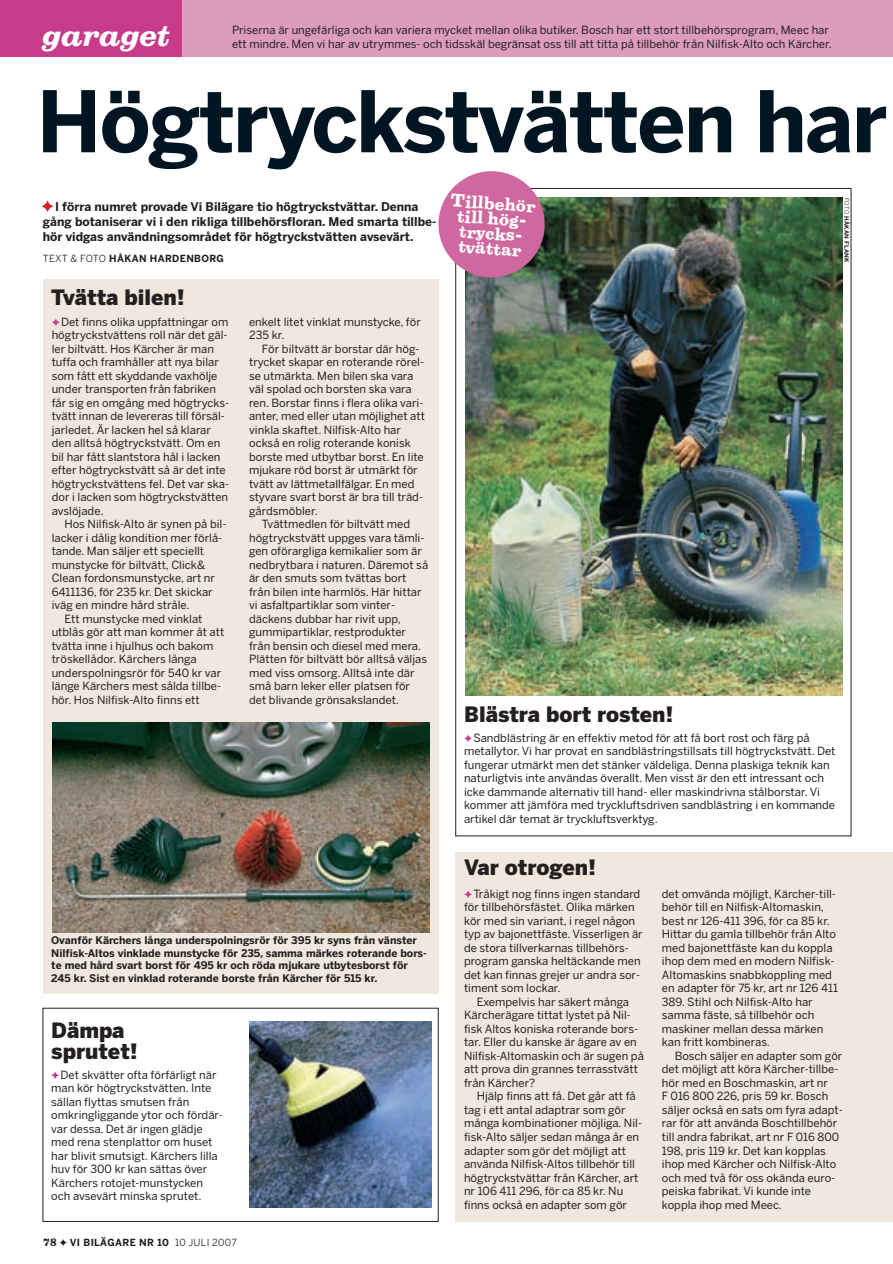
<style>
.page{position:relative;width:893px;height:1264px;background:#fff}
.page>*{position:absolute;margin:0;border:0;box-sizing:border-box;transform-origin:0 0}
.t1{font:700 84px "Benton Sans";letter-spacing:-.02em;color:#001522}
.t2{font:italic 700 30px "Belizio";color:#fff}
.t3{font:900 21px/21px "Benton Sans";color:#231f20}
.t4{font:700 16.65px/15px "Belizio";color:#fff;text-align:center}
.t5{font:700 12px/15px "Benton Sans";color:#231f20}
.t6{font:11.25px/13.5px "Benton Sans";color:#231f20}
.t7{font:700 10.5px/12.8px "Benton Sans";color:#231f20}
.t8{font:700 9.75px "Benton Sans";letter-spacing:.035em;color:#231f20}
.t9{font:700 6px "Benton Sans";letter-spacing:.035em;color:#231f20}
.s1{color:#d1232a}
.s2{font-weight:400}
.s3{color:#c63c8a}
.s4{font-family:"Belizio"}
</style>
<div class="page">
<img style="left:0;top:0;width:892px;height:1222px">
<h2 class="t2" style="left:43px;top:23px;width:129px">garaget</h2>
<p class="t6" style="left:232px;top:24px;width:601px">Priserna är ungefärliga och kan variera mycket mellan olika butiker. Bosch har ett stort tillbehörsprogram, Meec har ett mindre. Men vi har av utrymmes- och tidsskäl begränsat oss till att titta på tillbehör från Nilfisk-Alto och Kärcher.</p>
<h1 class="t1" style="left:37px;top:90px;width:851px">Högtryckstvätten har</h1>
<p class="t5" style="left:41px;top:200px;width:396px"><span class="s1">✦</span>I förra numret provade Vi Bilägare tio högtryckstvättar. Denna gång botaniserar vi i den rikliga tillbehörsfloran. Med smarta tillbe&shy;hör vidgas användningsområdet för högtryckstvätten avsevärt.</p>
<p class="t8" style="left:43px;top:255px;width:183px"><span class="s2">TEXT &amp; FOTO</span> HÅKAN HARDENBORG</p>
<h3 class="t4" style="left:451px;top:194px;width:87px;rotate:4deg">Tillbehör till hög&shy;trycks&shy;tvättar</h3>
<p class="t9" style="left:848px;top:197px;width:66px;rotate:90deg"><span class="s2">FOTO</span> HÅKAN FLANK</p>
<h3 class="t3" style="left:51px;top:289px;width:135px">Tvätta bilen!</h3>
<p class="t6" style="left:52px;top:316px;width:179px"><span class="s3">✦</span>Det finns olika uppfattningar om högtryckstvättens roll när det gäl&shy;ler biltvätt. Hos Kärcher är man tuffa och framhåller att nya bilar som fått ett skyddande vaxhölje under transporten från fabriken får sig en omgång med högtrycks&shy;tvätt innan de levereras till försäl&shy;jarledet. Är lacken hel så klarar den alltså högtryckstvätt. Om en bil har fått slantstora hål i lacken efter högtryckstvätt så är det inte högtryckstvättens fel. Det var ska&shy;dor i lacken som högtryckstvätten avslöjade.</p>
<p class="t6" style="left:64px;top:518px;width:163px">Hos Nilfisk-Alto är synen på bil-</p>
<p class="t6" style="left:52px;top:532px;width:172px">lacker i dålig kondition mer förlå-</p>
<p class="t6" style="left:52px;top:545px;width:154px">tande. Man säljer ett speciellt</p>
<p class="t6" style="left:52px;top:559px;width:155px">munstycke för biltvätt, Click&amp;</p>
<p class="t6" style="left:52px;top:572px;width:165px">Clean fordonsmunstycke, art nr</p>
<p class="t6" style="left:52px;top:586px;width:162px">6411136, för 235 kr. Det skickar</p>
<p class="t6" style="left:52px;top:599px;width:139px">iväg en mindre hård stråle.</p>
<p class="t6" style="left:64px;top:613px;width:139px">Ett munstycke med vinklat</p>
<p class="t6" style="left:52px;top:626px;width:174px">utblås gör att man kommer åt att</p>
<p class="t6" style="left:52px;top:640px;width:163px">tvätta inne i hjulhus och bakom</p>
<p class="t6" style="left:52px;top:653px;width:146px">tröskellådor. Kärchers långa</p>
<p class="t6" style="left:52px;top:667px;width:171px">underspolningsrör för 540 kr var</p>
<p class="t6" style="left:52px;top:680px;width:171px">länge Kärchers mest sålda tillbe-</p>
<p class="t6" style="left:52px;top:694px;width:149px">hör. Hos Nilfisk-Alto finns ett</p>
<p class="t6" style="left:249px;top:316px;width:173px">enkelt litet vinklat munstycke, för<br>235 kr.</p>
<p class="t6" style="left:249px;top:343px;width:177px;text-indent:13px">För biltvätt är borstar där hög&shy;trycket skapar en roterande rörel&shy;se utmärkta. Men bilen ska vara väl spolad och borsten ska vara ren. Borstar finns i flera olika vari&shy;anter, med eller utan möjlighet att vinkla skaftet. Nilfisk-Alto har också en rolig roterande konisk borste med utbytbar borst. En lite mjukare röd borst är utmärkt för tvätt av lättmetallfälgar. En med styvare svart borst är bra till träd&shy;gårdsmöbler.</p>
<p class="t6" style="left:249px;top:518px;width:180px;text-indent:13px">Tvättmedlen för biltvätt med högtryckstvätt uppges vara tämli&shy;gen oförargliga kemikalier som är nedbrytbara i naturen. Däremot så är den smuts som tvättas bort från bilen inte harmlös. Här hittar vi asfaltpartiklar som vinter&shy;däckens dubbar har rivit upp, gummipartiklar, restprodukter från bensin och diesel med mera.<br>Plätten för biltvätt bör alltså väljas med viss omsorg. Alltså inte där små barn leker eller platsen för det blivande grönsakslandet.</p>
<p class="t7" style="left:51px;top:935px;width:377px">Ovanför Kärchers långa underspolningsrör för 395 kr syns från vänster Nilfisk-Altos vinklade munstycke för 235, samma märkes roterande bors&shy;te med hård svart borst för 495 kr och röda mjukare utbytesborst för 245 kr. Sist en vinklad roterande borste från Kärcher för 515 kr.</p>
<h3 class="t3" style="left:51px;top:1022px;width:88px">Dämpa sprutet!</h3>
<p class="t6" style="left:51px;top:1069px;width:173px"><span class="s3">✦</span>Det skvätter ofta förfärligt när man kör högtryckstvätten. Inte sällan flyttas smutsen från omkringliggande ytor och fördär&shy;var dessa. Det är ingen glädje med rena stenplattor om huset har blivit smutsigt. Kärchers lilla huv för 300 kr kan sättas över<br>Kärchers rotojet-munstycken och avsevärt minska sprutet.</p>
<p class="t8" style="left:43px;top:1239px;width:195px"><span class="s4">78</span> ✦ VI BILÄGARE NR 10 <span class="s2">10 JULI 2007</span></p>
<h3 class="t3" style="left:464px;top:706px;width:211px">Blästra bort rosten!</h3>
<p class="t6" style="left:464px;top:732px;width:373px"><span class="s3">✦</span>Sandblästring är en effektiv metod för att få bort rost och färg på metallytor. Vi har provat en sandblästringstillsats till högtryckstvätt. Det fungerar utmärkt men det stänker väldeliga. Denna plaskiga teknik kan naturligtvis inte användas överallt. Men visst är den ett intressant och icke dammande alternativ till hand- eller maskindrivna stålborstar. Vi kommer att jämföra med tryckluftsdriven sandblästring i en kommande artikel där temat är tryckluftsverktyg.</p>
<h3 class="t3" style="left:464px;top:859px;width:133px">Var otrogen!</h3>
<p class="t6" style="left:464px;top:888px;width:180px"><span class="s3">✦</span>Tråkigt nog finns ingen standard för tillbehörsfästet. Olika märken kör med sin variant, i regel någon typ av bajonettfäste. Visserligen är de stora tillverkarnas tillbehörs&shy;program ganska heltäckande men det kan finnas grejer ur andra sor&shy;timent som lockar.</p>
<p class="t6" style="left:464px;top:996px;width:181px;text-indent:13px">Exempelvis har säkert många<br>Kärcherägare tittat lystet på Nil&shy;fisk Altos koniska roterande bors&shy;tar. Eller du kanske är ägare av en<br>Nilfisk-Altomaskin och är sugen på att prova din grannes terrasstvätt från Kärcher?</p>
<p class="t6" style="left:464px;top:1091px;width:179px;text-indent:13px">Hjälp finns att få. Det går att få tag i ett antal adaptrar som gör många kombinationer möjliga. Nil&shy;fisk-Alto säljer sedan många år en adapter som gör det möjligt att använda Nilfisk-Altos tillbehör till högtryckstvättar från Kärcher, art nr 106 411 296, för ca 85 kr. Nu finns också en adapter som gör</p>
<p class="t6" style="left:661px;top:888px;width:177px">det omvända möjligt, Kärcher-till&shy;behör till en Nilfisk-Altomaskin, best nr 126-411 396, för ca 85 kr.<br>Hittar du gamla tillbehör från Alto med bajonettfäste kan du koppla ihop dem med en modern Nilfisk-<br>Altomaskins snabbkoppling med en adapter för 75 kr, art nr 126 411<br>389. Stihl och Nilfisk-Alto har samma fäste, så tillbehör och maskiner mellan dessa märken kan fritt kombineras.</p>
<p class="t6" style="left:661px;top:1050px;width:182px;text-indent:13px">Bosch säljer en adapter som gör det möjligt att köra Kärcher-tillbe&shy;hör med en Boschmaskin, art nr<br>F 016 800 226, pris 59 kr. Bosch säljer också en sats om fyra adapt&shy;rar för att använda Boschtillbehör till andra fabrikat, art nr F 016 800<br>198, pris 119 kr. Det kan kopplas ihop med Kärcher och Nilfisk-Alto och med två för oss okända euro&shy;peiska fabrikat. Vi kunde inte koppla ihop med Meec.</p>
</div>
